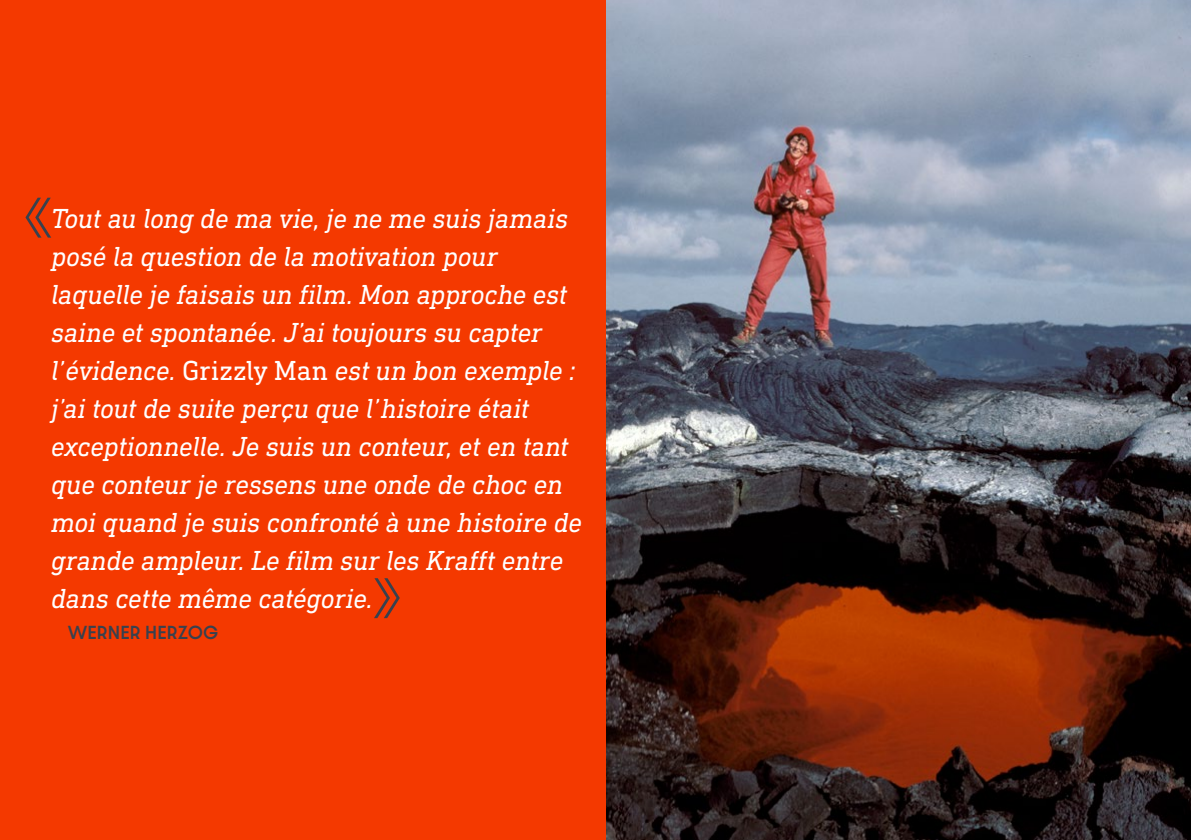
<style>
.page{position:relative;width:1191px;height:840px;background:#fff}
.page>*{position:absolute;margin:0;border:0;box-sizing:border-box;transform-origin:0 0}
.t1{font:100 70px "Dazzle Unicase";color:#38414e}
.t2{font:italic 28px/38px "DIN Next Slab W01";letter-spacing:-.01em;color:#fff}
.t3{font:500 16px "Dazzle Unicase";letter-spacing:.05em;color:#38414e}
.s1{font-style:normal}
</style>
<div class="page">
<div style="left:0;top:0;width:675px;height:839px;background:#f43900"></div>
<img style="left:607px;top:0;width:584px;height:839px">
<h1 class="t1" style="left:24px;top:168px;width:31px">«</h1>
<p class="t2" style="left:51px;top:199px;width:532px">Tout au long de ma vie, je ne me suis jamais posé la question de la motivation pour laquelle je faisais un film. Mon approche est saine et spontanée. J’ai toujours su capter l’évidence. <span class="s1">Grizzly Man</span> est un bon exemple : j’ai tout de suite perçu que l’histoire était exceptionnelle. Je suis un conteur, et en tant que conteur je ressens une onde de choc en moi quand je suis confronté à une histoire de grande ampleur. Le film sur les Krafft entre dans cette même catégorie.</p>
<p class="t3" style="left:68px;top:619px;width:151px">WERNER HERZOG</p>
<h1 class="t1" style="left:372px;top:548px;width:31px">»</h1>
</div>
